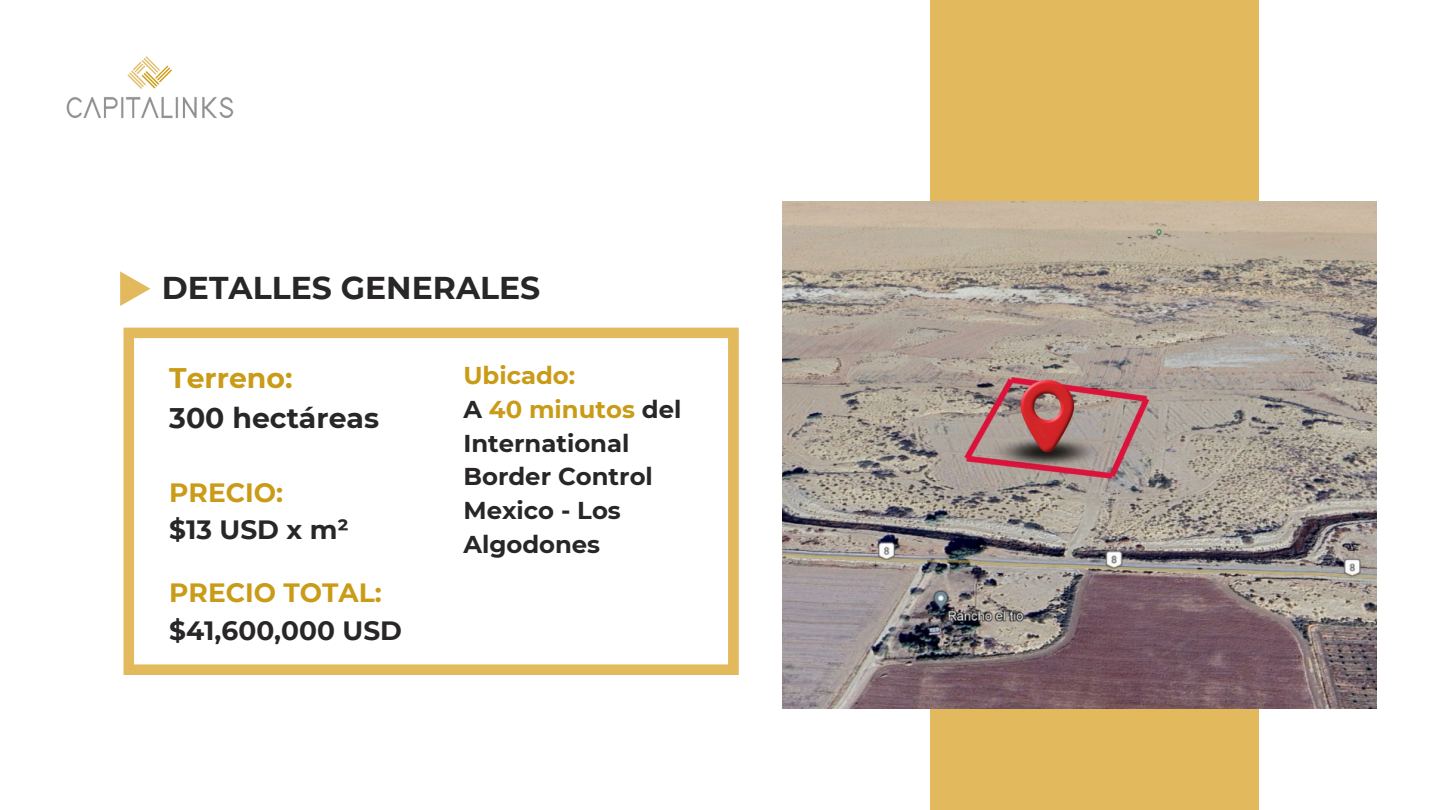
<style>
.page{position:relative;width:1440px;height:810px;background:#fff}
.page>*{position:absolute;margin:0;border:0;box-sizing:border-box;transform-origin:0 0}
.t1{font:700 31.5px "Montserrat";color:#282626}
.t2{font:700 28.3px "Montserrat";color:#282626}
.t3{font:700 28.3px "Montserrat";color:#c99b17}
.t4{font:700 26.4px/37.1px "Montserrat";color:#282626}
.t5{font:700 24.3px/33.8px "Montserrat";color:#282626}
.t6{font:700 24.3px "Montserrat";color:#c99b17}
.s1{color:#c99b17}
</style>
<div class="page">
<svg style="left:124px;top:328px;width:615px;height:347px"></svg>
<div style="left:930px;top:0;width:328px;height:810px;background:#e3b95e"></div>
<svg style="left:120px;top:271px;width:30px;height:35px"></svg>
<img style="left:66px;top:56px;width:168px;height:62px">
<img style="left:783px;top:202px;width:594px;height:507px">
<p class="t1" style="left:162px;top:268px;width:380px">DETALLES GENERALES</p>
<h3 class="t3" style="left:169px;top:361px;width:125px">Terreno:</h3>
<p class="t2" style="left:169px;top:400px;width:211px">300 hectáreas</p>
<p class="t4" style="left:169px;top:474px;width:181px"><span class="s1">PRECIO:<br></span>$13 USD x m²</p>
<p class="t4" style="left:169px;top:574px;width:234px"><span class="s1">PRECIO TOTAL: </span>$41,600,000 USD</p>
<p class="t6" style="left:463px;top:361px;width:113px">Ubicado:</p>
<h2 class="t5" style="left:463px;top:392px;width:219px">A <span class="s1">40 minutos</span> del<br>International<br>Border Control<br>Mexico - Los<br>Algodones</h2>
</div>
